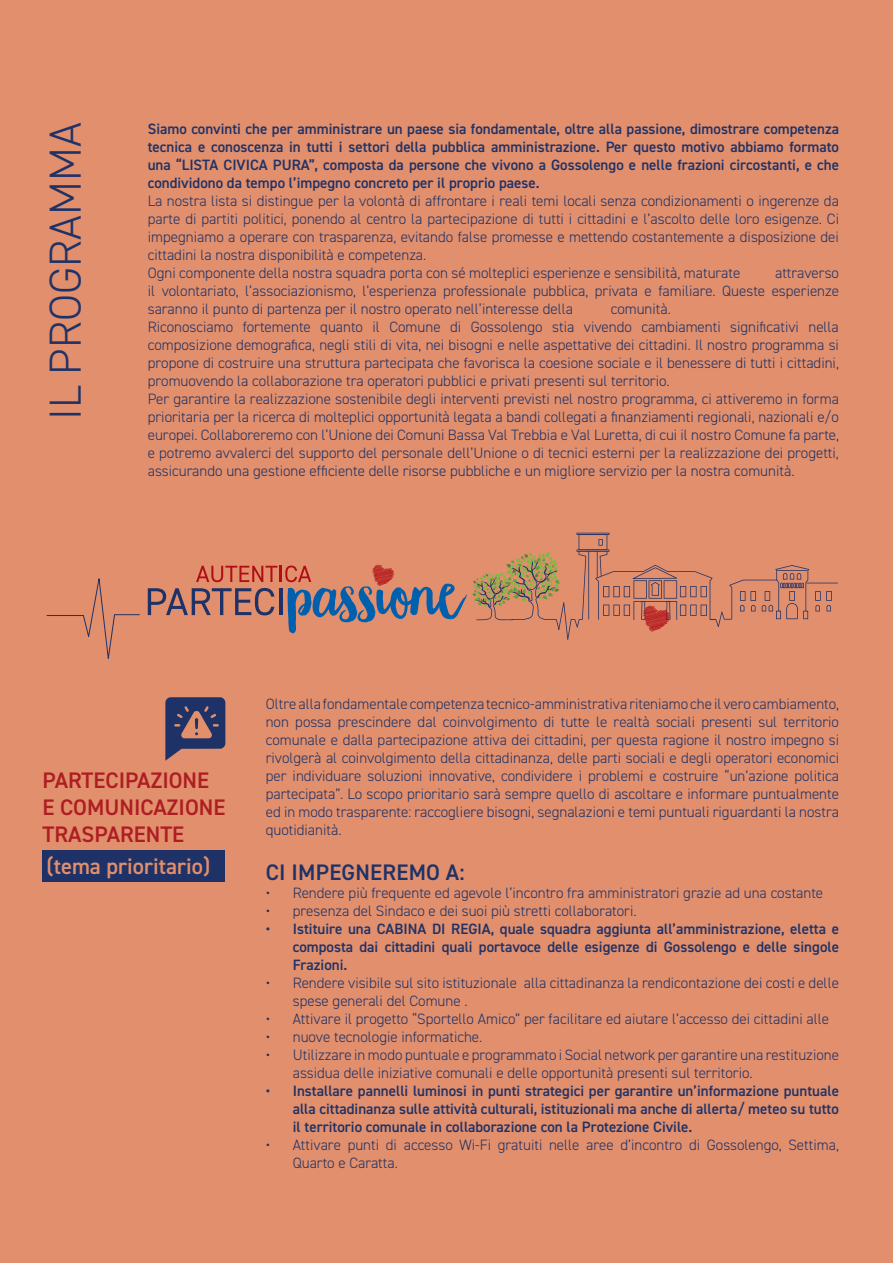
<style>
.page{position:relative;width:893px;height:1263px;background:#e18f6c}
.page>*{position:absolute;margin:0;border:0;box-sizing:border-box;transform-origin:0 0}
.t1{font:300 45px "DIN2014";color:#1f3267}
.t2{font:600 22.5px "DIN2014";color:#ad1e22}
.t3{font:600 22.5px "DIN2014";color:#e18f6c}
.t4{font:600 22.5px "DIN2014";letter-spacing:.01em;color:#1f3267}
.t5{font:300 15px/18px "DIN2014";color:#1f3267;text-align:justify}
.t6{font:600 15px/18px "DIN2014";color:#1f3267;text-align:justify}
</style>
<div class="page">
<svg style="left:815px;top:591px;width:17px;height:20px"></svg>
<hr style="left:807px;top:583px;width:31px;height:1px;background:#1f3267">
<hr style="left:577px;top:533px;width:32px;height:2px;background:#1f3267">
<svg style="left:148px;top:534px;width:661px;height:106px"></svg>
<svg style="left:46px;top:578px;width:94px;height:81px"></svg>
<div style="left:43px;top:850px;width:182px;height:32px;background:#1f3267"></div>
<svg style="left:165px;top:697px;width:60px;height:64px"></svg>
<p class="t1" style="left:38px;top:420px;width:299px;rotate:-90deg">IL PROGRAMMA</p>
<p class="t6" style="left:148px;top:119px;width:693px">Siamo convinti che per amministrare un paese sia fondamentale, oltre alla passione, dimostrare competenza tecnica e conoscenza in tutti i settori della pubblica amministrazione. Per questo motivo abbiamo formato una “LISTA CIVICA PURA”, composta da persone che vivono a Gossolengo e nelle frazioni circostanti, e che condividono da tempo l’impegno concreto per il proprio paese.</p>
<p class="t5" style="left:148px;top:192px;width:693px">La nostra lista si distingue per la volontà di affrontare i reali temi locali senza condizionamenti o ingerenze da parte di partiti politici, ponendo al centro la partecipazione di tutti i cittadini e l’ascolto delle loro esigenze. Ci impegniamo a operare con trasparenza, evitando false promesse e mettendo costantemente a disposizione dei cittadini la nostra disponibilità e competenza.</p>
<p class="t5" style="left:148px;top:264px;width:594px">Ogni componente della nostra squadra porta con sé molteplici esperienze e sensibilità, maturate</p>
<p class="t5" style="left:148px;top:264px;width:693px;text-indent:627px">attraverso il volontariato, l’associazionismo, l’esperienza professionale pubblica, privata e familiare. Queste esperienze saranno il punto di partenza per il nostro operato nell’interesse della</p>
<p class="t5" style="left:611px;top:300px;width:62px">comunità.</p>
<p class="t5" style="left:148px;top:318px;width:693px">Riconosciamo fortemente quanto il Comune di Gossolengo stia vivendo cambiamenti significativi nella composizione demografica, negli stili di vita, nei bisogni e nelle aspettative dei cittadini. Il nostro programma si propone di costruire una struttura partecipata che favorisca la coesione sociale e il benessere di tutti i cittadini, promuovendo la collaborazione tra operatori pubblici e privati presenti sul territorio.</p>
<p class="t5" style="left:148px;top:390px;width:693px">Per garantire la realizzazione sostenibile degli interventi previsti nel nostro programma, ci attiveremo in forma prioritaria per la ricerca di molteplici opportunità legata a bandi collegati a finanziamenti regionali, nazionali e/o europei. Collaboreremo con l’Unione dei Comuni Bassa Val Trebbia e Val Luretta, di cui il nostro Comune fa parte, e potremo avvalerci del supporto del personale dell’Unione o di tecnici esterni per la realizzazione dei progetti, assicurando una gestione efficiente delle risorse pubbliche e un migliore servizio per la nostra comunità.</p>
<p class="t2" style="left:43px;top:765px;width:168px">PARTECIPAZIONE</p>
<p class="t2" style="left:43px;top:792px;width:184px">E COMUNICAZIONE</p>
<p class="t2" style="left:43px;top:819px;width:143px">TRASPARENTE</p>
<p class="t3" style="left:47px;top:851px;width:165px">(tema prioritario)</p>
<p class="t5" style="left:266px;top:695px;width:575px">Oltre alla fondamentale competenza tecnico-amministrativa riteniamo che il vero cambiamento, non possa prescindere dal coinvolgimento di tutte le realtà sociali presenti sul territorio comunale e dalla partecipazione attiva dei cittadini, per questa ragione il nostro impegno si rivolgerà al coinvolgimento della cittadinanza, delle parti sociali e degli operatori economici per individuare soluzioni innovative, condividere i problemi e costruire “un’azione politica partecipata”. Lo scopo prioritario sarà sempre quello di ascoltare e informare puntualmente ed in modo trasparente: raccogliere bisogni, segnalazioni e temi puntuali riguardanti la nostra quotidianità.</p>
<p class="t4" style="left:266px;top:858px;width:200px">CI IMPEGNEREMO A:</p>
<p class="t5" style="left:266px;top:884px;width:559px">• Rendere più frequente ed agevole l’incontro fra amministratori grazie ad una costante</p>
<p class="t5" style="left:266px;top:902px;width:372px">• presenza del Sindaco e dei suoi più stretti collaboratori.</p>
<p class="t6" style="left:293px;top:920px;width:548px;text-indent:-27px">• Istituire una CABINA DI REGIA, quale squadra aggiunta all’amministrazione, eletta e composta dai cittadini quali portavoce delle esigenze di Gossolengo e delle singole Frazioni.</p>
<p class="t5" style="left:293px;top:974px;width:548px;text-indent:-27px">• Rendere visibile sul sito istituzionale alla cittadinanza la rendicontazione dei costi e delle spese generali del Comune .</p>
<p class="t5" style="left:266px;top:1010px;width:565px">• Attivare il progetto “Sportello Amico” per facilitare ed aiutare l’accesso dei cittadini alle</p>
<p class="t5" style="left:266px;top:1028px;width:218px">• nuove tecnologie informatiche.</p>
<p class="t5" style="left:293px;top:1046px;width:548px;text-indent:-27px">• Utilizzare in modo puntuale e programmato i Social network per garantire una restituzione assidua delle iniziative comunali e delle opportunità presenti sul territorio.</p>
<p class="t6" style="left:293px;top:1082px;width:548px;text-indent:-27px">• Installare pannelli luminosi in punti strategici per garantire un’informazione puntuale alla cittadinanza sulle attività culturali, istituzionali ma anche di allerta/ meteo su tutto il territorio comunale in collaborazione con la Protezione Civile.</p>
<p class="t5" style="left:293px;top:1136px;width:548px;text-indent:-27px">• Attivare punti di accesso Wi-Fi gratuiti nelle aree d’incontro di Gossolengo, Settima,<br>Quarto e Caratta.</p>
</div>
